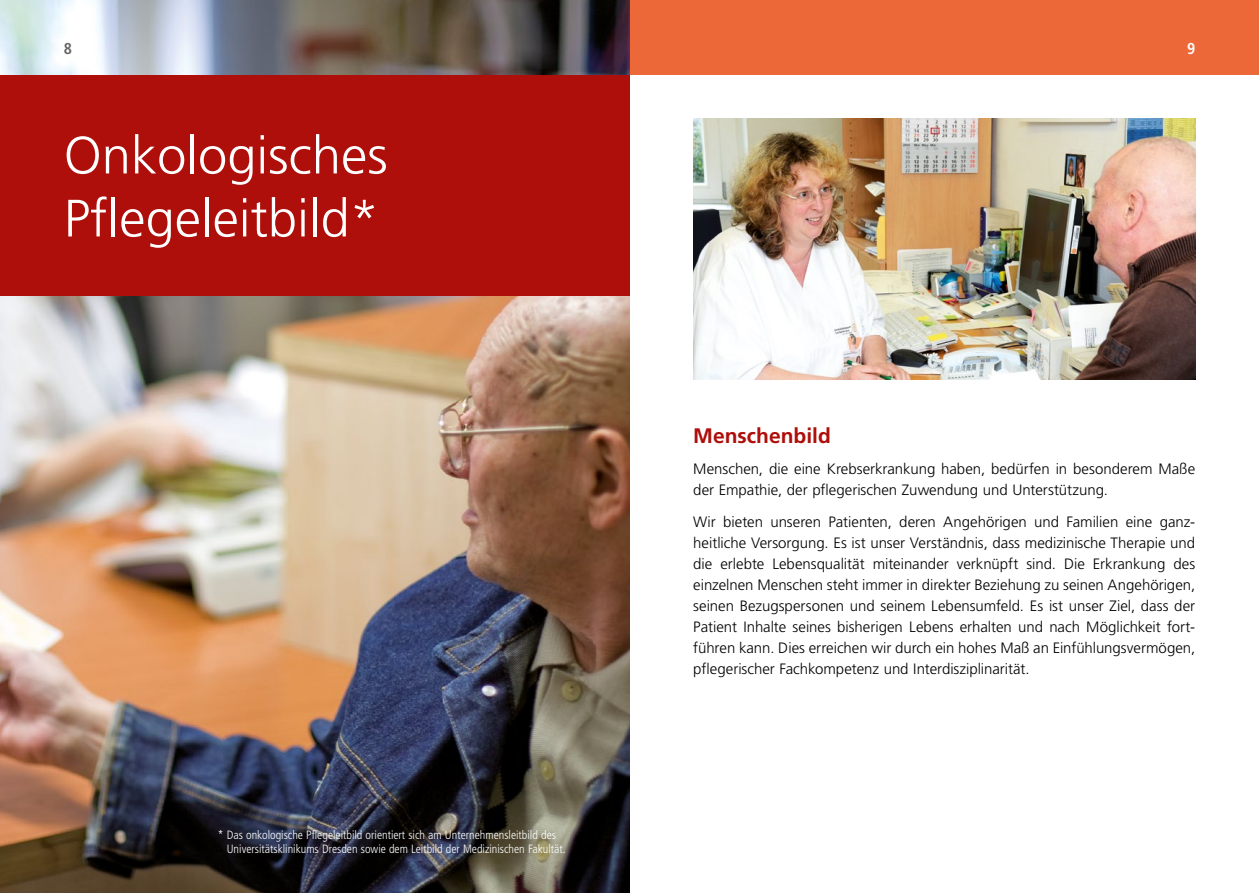
<style>
.page{position:relative;width:1259px;height:893px;background:#fff}
.page>*{position:absolute;margin:0;border:0;box-sizing:border-box;transform-origin:0 0}
.t1{font:300 52.5px/63px "Frutiger LT";color:#fff}
.t2{font:700 21px "Frutiger LT";color:#ae0f0a}
.t3{font:700 condensed 15.75px "Frutiger LT";color:#fff}
.t4{font:700 condensed 15.75px "Frutiger LT";color:#646363}
.t5{font:300 15px/21px "Frutiger LT";color:#000}
.t6{font:300 condensed 12px/14.4px "Frutiger LT";color:#fff}
</style>
<div class="page">
<div style="left:0;top:0;width:1259px;height:75px;background:#ec6839"></div>
<img style="left:0;top:0;width:629px;height:893px">
<div style="left:0;top:75px;width:629px;height:221px;background:#ae0f0a"></div>
<img style="left:693px;top:118px;width:502px;height:262px">
<p class="t4" style="left:64px;top:40px;width:10px">8</p>
<h1 class="t1" style="left:64px;top:125px;width:325px">Onkologisches<br>Pflegeleitbild*</h1>
<p class="t6" style="left:227px;top:828px;width:340px;text-indent:-9px">* Das onkologische Pflegeleitbild orientiert sich am Unternehmensleitbild des<br>Universitätsklinikums Dresden sowie dem Leitbild der Medizinischen Fakultät.</p>
<p class="t3" style="left:1187px;top:40px;width:10px">9</p>
<h2 class="t2" style="left:693px;top:423px;width:139px">Menschenbild</h2>
<p class="t5" style="left:693px;top:459px;width:503px">Menschen, die eine Krebserkrankung haben, bedürfen in besonderem Maße der Empathie, der pflegerischen Zuwendung und Unterstützung.</p>
<p class="t5" style="left:693px;top:511px;width:503px;text-align:justify">Wir bieten unseren Patienten, deren Angehörigen und Familien eine ganz&shy;heitliche Versorgung. Es ist unser Verständnis, dass medizinische Therapie und die erlebte Lebensqualität miteinander verknüpft sind. Die Erkrankung des einzelnen Menschen steht immer in direkter Beziehung zu seinen Angehörigen, seinen Bezugspersonen und seinem Lebensumfeld. Es ist unser Ziel, dass der Patient Inhalte seines bisherigen Lebens erhalten und nach Möglichkeit fort&shy;führen kann. Dies erreichen wir durch ein hohes Maß an Einfühlungsvermögen, pflegerischer Fachkompetenz und Interdisziplinarität.</p>
</div>
